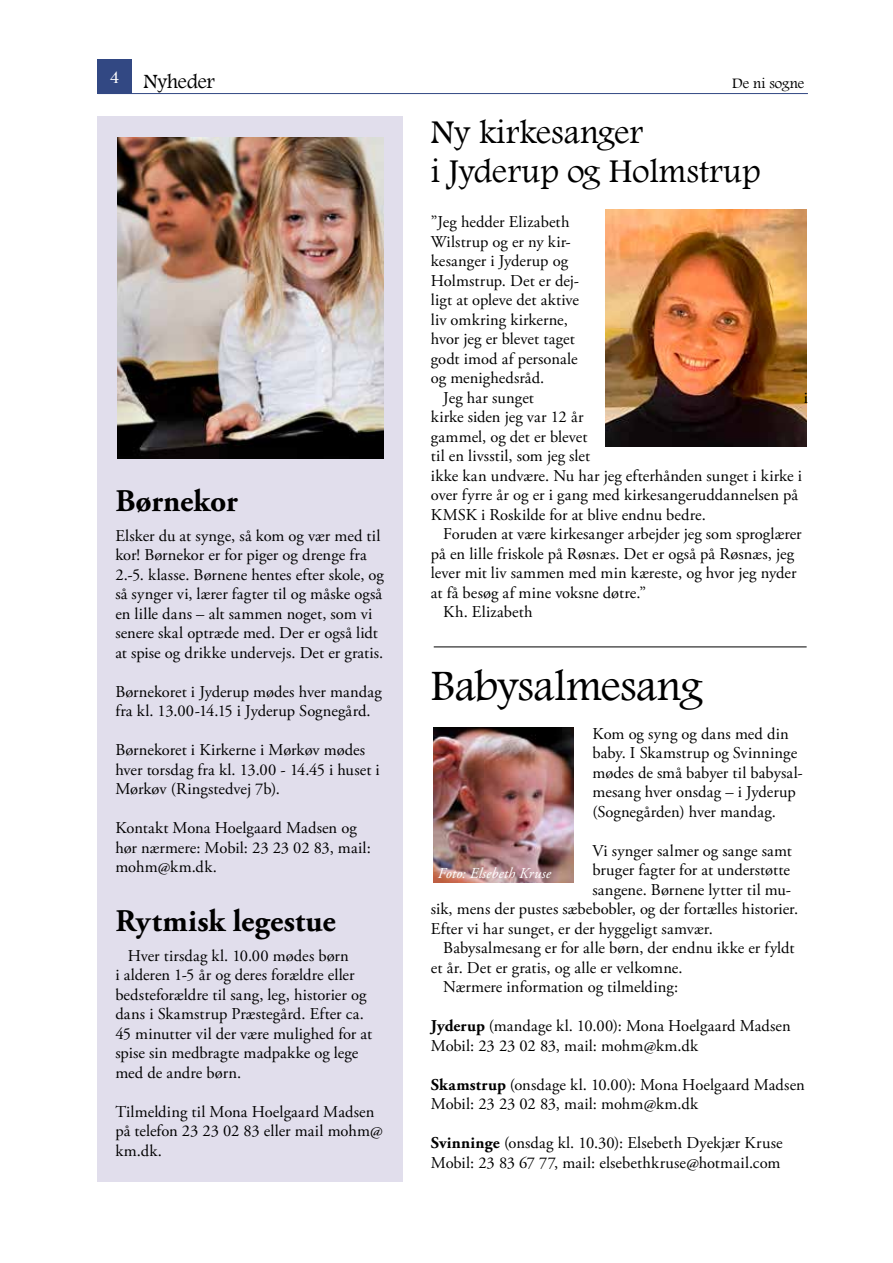
<style>
.page{position:relative;width:893px;height:1263px;background:#fff}
.page>*{position:absolute;margin:0;border:0;box-sizing:border-box;transform-origin:0 0}
.t1{font:45px "Footlight MT Light";letter-spacing:-.01em;color:#000}
.t2{font:34.5px/39px "Footlight MT Light";color:#000}
.t3{font:700 31.5px "Adobe Garamond Pro";letter-spacing:.005em;color:#000}
.t4{font:21px "Footlight MT Light";letter-spacing:-.015em;color:#000}
.t5{font:16.5px/19.5px "Adobe Garamond Pro";letter-spacing:.005em;color:#000}
.t6{font:italic 15px "Adobe Garamond Pro";letter-spacing:.005em;color:#fff}
.t7{font:15px "Footlight MT Light";letter-spacing:.005em;color:#000}
.s1{font-weight:700}
</style>
<div class="page">
<hr style="left:98px;top:93px;width:710px;height:1px;background:#324883">
<div style="left:98px;top:60px;width:34px;height:34px;background:#324883"></div>
<img style="left:434px;top:728px;width:139px;height:155px">
<div style="left:98px;top:116px;width:305px;height:1065px;background:#e1deec"></div>
<hr style="left:434px;top:647px;width:373px;height:1px;background:#000">
<img style="left:117px;top:137px;width:266px;height:322px">
<img style="left:605px;top:209px;width:202px;height:237px">
<p class="t4" style="left:110px;top:68px;width:106px"><sup>4</sup> Nyheder</p>
<p class="t7" style="left:732px;top:74px;width:74px">De ni sogne</p>
<h3 class="t3" style="left:115px;top:482px;width:124px">Børnekor</h3>
<p class="t5" style="left:115px;top:526px;width:270px">Elsker du at synge, så kom og vær med til kor! Børnekor er for piger og drenge fra 2.-5. klasse. Børnene hentes efter skole, og så synger vi, lærer fagter til og måske også en lille dans – alt sammen noget, som vi senere skal optræde med. Der er også lidt at spise og drikke undervejs. Det er gratis.</p>
<p class="t5" style="left:115px;top:682px;width:268px">Børnekoret i Jyderup mødes hver mandag fra kl. 13.00-14.15 i Jyderup Sognegård.</p>
<p class="t5" style="left:115px;top:741px;width:266px">Børnekoret i Kirkerne i Mørkøv mødes hver torsdag fra kl. 13.00 - 14.45 i huset i<br>Mørkøv (Ringstedvej 7b).</p>
<p class="t5" style="left:115px;top:819px;width:257px">Kontakt Mona Hoelgaard Madsen og hør nærmere: Mobil: 23 23 02 83, mail: mohm@km.dk.</p>
<h3 class="t3" style="left:115px;top:902px;width:222px">Rytmisk legestue</h3>
<p class="t5" style="left:115px;top:946px;width:258px;text-indent:12px">Hver tirsdag kl. 10.00 mødes børn<br>i alderen 1-5 år og deres forældre eller bedsteforældre til sang, leg, historier og dans i Skamstrup Præstegård. Efter ca.<br>45 minutter vil der være mulighed for at spise sin medbragte madpakke og lege med de andre børn.</p>
<p class="t5" style="left:115px;top:1102px;width:269px">Tilmelding til Mona Hoelgaard Madsen på telefon 23 23 02 83 eller mail mohm@ km.dk.</p>
<h2 class="t2" style="left:431px;top:112px;width:331px">Ny kirkesanger<br>i Jyderup og Holmstrup</h2>
<p class="t5" style="left:431px;top:213px;width:140px">”Jeg hedder Elizabeth</p>
<p class="t5" style="left:431px;top:232px;width:141px">Wilstrup og er ny kir-</p>
<p class="t5" style="left:431px;top:252px;width:139px">kesanger i Jyderup og</p>
<p class="t5" style="left:431px;top:271px;width:150px">Holmstrup. Det er dej-</p>
<p class="t5" style="left:431px;top:291px;width:150px">ligt at opleve det aktive</p>
<p class="t5" style="left:431px;top:310px;width:138px">liv omkring kirkerne,</p>
<p class="t5" style="left:431px;top:330px;width:145px">hvor jeg er blevet taget</p>
<p class="t5" style="left:431px;top:349px;width:148px">godt imod af personale</p>
<p class="t5" style="left:431px;top:369px;width:115px">og menighedsråd.</p>
<p class="t5" style="left:443px;top:388px;width:92px">Jeg har sunget</p>
<p class="t5" style="left:804px;top:388px;width:6px">i</p>
<p class="t5" style="left:431px;top:408px;width:373px">kirke siden jeg var 12 år<br>gammel, og det er blevet<br>til en livsstil, som jeg slet<br>ikke kan undvære. Nu har jeg efterhånden sunget i kirke i over fyrre år og er i gang med kirkesangeruddannelsen på KMSK i Roskilde for at blive endnu bedre.</p>
<p class="t5" style="left:443px;top:525px;width:360px">Foruden at være kirkesanger arbejder jeg som sproglærer</p>
<p class="t5" style="left:431px;top:544px;width:365px">på en lille friskole på Røsnæs. Det er også på Røsnæs, jeg</p>
<p class="t5" style="left:431px;top:564px;width:367px">lever mit liv sammen med min kæreste, og hvor jeg nyder</p>
<p class="t5" style="left:431px;top:583px;width:217px">at få besøg af mine voksne døtre.”</p>
<p class="t5" style="left:443px;top:603px;width:91px">Kh. Elizabeth</p>
<h1 class="t1" style="left:431px;top:658px;width:274px">Babysalmesang</h1>
<p class="t5" style="left:592px;top:724px;width:212px">Kom og syng og dans med din baby. I Skamstrup og Svinninge mødes de små babyer til babysal&shy;mesang hver onsdag – i Jyderup (Sognegården) hver mandag.</p>
<p class="t5" style="left:592px;top:841px;width:201px">Vi synger salmer og sange samt</p>
<p class="t5" style="left:592px;top:861px;width:199px">bruger fagter for at understøtte</p>
<p class="t5" style="left:592px;top:880px;width:200px">sangene. Børnene lytter til mu-</p>
<p class="t5" style="left:431px;top:900px;width:369px">sik, mens der pustes sæbebobler, og der fortælles historier.</p>
<p class="t5" style="left:431px;top:919px;width:283px">Efter vi har sunget, er der hyggeligt samvær.</p>
<p class="t5" style="left:443px;top:939px;width:353px">Babysalmesang er for alle børn, der endnu ikke er fyldt</p>
<p class="t5" style="left:431px;top:958px;width:253px">et år. Det er gratis, og alle er velkomne.</p>
<p class="t5" style="left:443px;top:978px;width:236px">Nærmere information og tilmelding:</p>
<p class="t5" style="left:431px;top:1017px;width:361px"><span class="s1">Jyderup</span> (mandage kl. 10.00): Mona Hoelgaard Madsen<br>Mobil: 23 23 02 83, mail: mohm@km.dk</p>
<p class="t5" style="left:431px;top:1075px;width:375px"><span class="s1">Skamstrup</span> (onsdage kl. 10.00): Mona Hoelgaard Madsen<br>Mobil: 23 23 02 83, mail: mohm@km.dk</p>
<p class="t5" style="left:431px;top:1134px;width:353px"><span class="s1">Svinninge</span> (onsdag kl. 10.30): Elsebeth Dyekjær Kruse<br>Mobil: 23 83 67 77, mail: elsebethkruse@hotmail.com</p>
<p class="t6" style="left:438px;top:864px;width:115px">Foto: Elsebeth Kruse</p>
</div>
